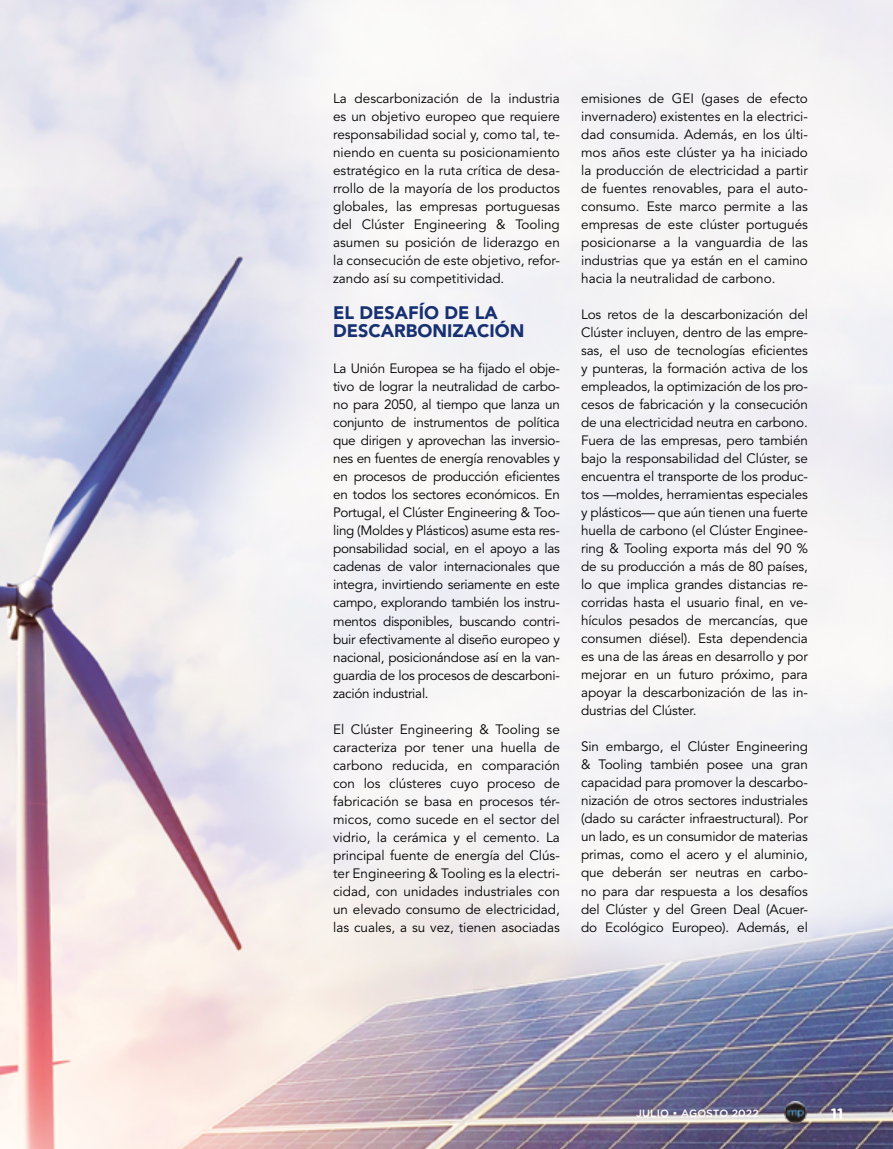
<style>
.page{position:relative;width:893px;height:1149px;background:#fff}
.page>*{position:absolute;margin:0;border:0;box-sizing:border-box;transform-origin:0 0}
.t1{font:900 18px/18px "Avenir";color:#163072}
.t2{font:700 15px "Gotham Rounded";color:#fff}
.t3{font:13.5px/18px "Avenir";letter-spacing:-.01em;color:#000;text-align:justify}
.t4{font:500 10.5px "Gotham Rounded";letter-spacing:.01em;color:#fff}
</style>
<div class="page">
<img style="left:0;top:0;width:893px;height:1148px">
<p class="t3" style="left:333px;top:90px;width:228px">La descarbonización de la industria es un objetivo europeo que requiere responsabilidad social y, como tal, te&shy;niendo en cuenta su posicionamiento estratégico en la ruta crítica de desa&shy;rrollo de la mayoría de los productos globales, las empresas portuguesas del Clúster Engineering &amp; Tooling asumen su posición de liderazgo en la consecución de este objetivo, refor&shy;zando así su competitividad.</p>
<h1 class="t1" style="left:333px;top:304px;width:193px">EL DESAFÍO DE LA<br>DESCARBONIZACIÓN</h1>
<p class="t3" style="left:333px;top:360px;width:228px">La Unión Europea se ha fijado el obje&shy;tivo de lograr la neutralidad de carbo&shy;no para 2050, al tiempo que lanza un conjunto de instrumentos de política que dirigen y aprovechan las inversio&shy;nes en fuentes de energía renovables y en procesos de producción eficientes en todos los sectores económicos. En Portugal, el Clúster Engineering &amp; Too&shy;ling (Moldes y Plásticos) asume esta res&shy;ponsabilidad social, en el apoyo a las cadenas de valor internacionales que integra, invirtiendo seriamente en este campo, explorando también los instru&shy;mentos disponibles, buscando contri&shy;buir efectivamente al diseño europeo y nacional, posicionándose así en la van&shy;guardia de los procesos de descarboni&shy;zación industrial.</p>
<p class="t3" style="left:333px;top:720px;width:228px">El Clúster Engineering &amp; Tooling se caracteriza por tener una huella de carbono reducida, en comparación con los clústeres cuyo proceso de fabricación se basa en procesos tér&shy;micos, como sucede en el sector del vidrio, la cerámica y el cemento. La principal fuente de energía del Clús&shy;ter Engineering &amp; Tooling es la electri&shy;cidad, con unidades industriales con un elevado consumo de electricidad, las cuales, a su vez, tienen asociadas</p>
<p class="t3" style="left:581px;top:90px;width:228px">emisiones de GEI (gases de efecto invernadero) existentes en la electrici&shy;dad consumida. Además, en los últi&shy;mos años este clúster ya ha iniciado la producción de electricidad a partir de fuentes renovables, para el auto&shy;consumo. Este marco permite a las empresas de este clúster portugués posicionarse a la vanguardia de las industrias que ya están en el camino hacia la neutralidad de carbono.</p>
<p class="t3" style="left:581px;top:306px;width:228px">Los retos de la descarbonización del Clúster incluyen, dentro de las empre&shy;sas, el uso de tecnologías eficientes y punteras, la formación activa de los empleados, la optimización de los pro&shy;cesos de fabricación y la consecución de una electricidad neutra en carbono.<br>Fuera de las empresas, pero también bajo la responsabilidad del Clúster, se encuentra el transporte de los produc&shy;tos —moldes, herramientas especiales y plásticos— que aún tienen una fuerte huella de carbono (el Clúster Enginee&shy;ring &amp; Tooling exporta más del 90 % de su producción a más de 80 países, lo que implica grandes distancias re&shy;corridas hasta el usuario final, en ve&shy;hículos pesados de mercancías, que consumen diésel). Esta dependencia es una de las áreas en desarrollo y por mejorar en un futuro próximo, para apoyar la descarbonización de las in&shy;dustrias del Clúster.</p>
<p class="t3" style="left:581px;top:738px;width:228px">Sin embargo, el Clúster Engineering &amp; Tooling también posee una gran capacidad para promover la descarbo&shy;nización de otros sectores industriales (dado su carácter infraestructural). Por un lado, es un consumidor de materias primas, como el acero y el aluminio, que deberán ser neutras en carbo&shy;no para dar respuesta a los desafíos del Clúster y del Green Deal (Acuer&shy;do Ecológico Europeo). Además, el</p>
<p class="t4" style="left:636px;top:1105px;width:124px">JULIO • AGOSTO 2022</p>
<p class="t2" style="left:831px;top:1101px;width:14px">11</p>
</div>
